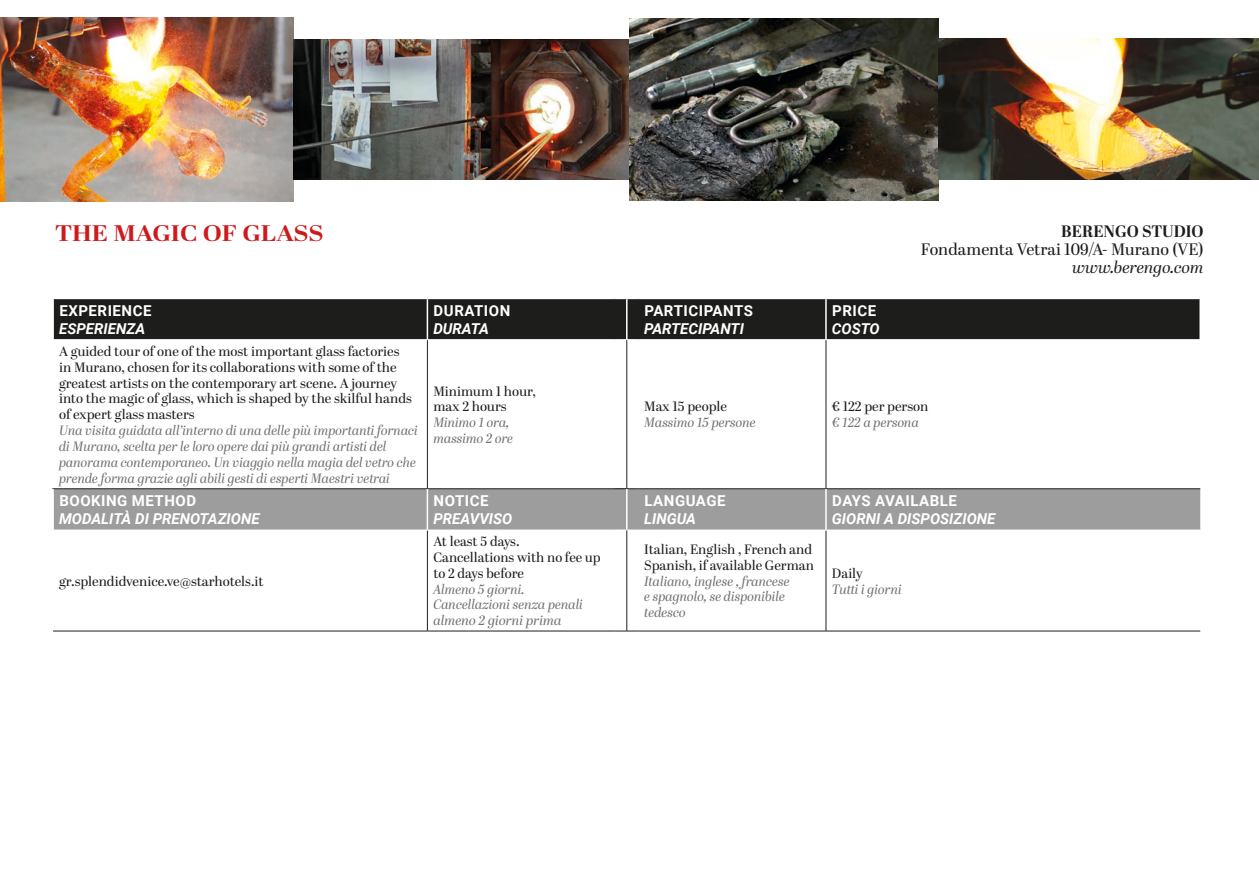
<style>
.page{position:relative;width:1259px;height:893px;background:#fff}
.page>*{position:absolute;margin:0;border:0;box-sizing:border-box;transform-origin:0 0}
.t1{font:700 22.5px "Abril Display";letter-spacing:-.005em;color:#ce1a1c;scale:1.16 1}
.t2{font:16.5px "Abril Display";color:#1d1d1b}
.t3{font:italic 16.5px "Abril Display";color:#1d1d1b}
.t4{font:700 16.5px "Abril Display";color:#1d1d1b}
.t5{font:italic 700 15px "Roboto";color:#fff}
.t6{font:700 15px "Roboto";letter-spacing:.035em;color:#fff}
.t7{font:13.5px/15.9px "Abril Display";color:#1d1d1b}
.t8{font:italic 13.5px/15.9px "Abril Display";color:#70706f}
</style>
<div class="page">
<img style="left:0;top:17px;width:293px;height:185px">
<img style="left:293px;top:39px;width:336px;height:140px">
<div style="left:54px;top:299px;width:1145px;height:40px;background:#1d1d1b"></div>
<div style="left:54px;top:489px;width:1146px;height:41px;background:#9d9d9d"></div>
<div style="left:615px;top:489px;width:12px;height:41px;background:#9d9d9d"></div>
<hr style="left:825px;top:340px;width:1px;height:148px;background:#1d1d1b">
<hr style="left:825px;top:530px;width:1px;height:101px;background:#1d1d1b">
<hr style="left:52px;top:488px;width:375px;height:1px;background:#1d1d1b">
<hr style="left:427px;top:488px;width:188px;height:1px;background:#1d1d1b">
<hr style="left:638px;top:488px;width:188px;height:1px;background:#1d1d1b">
<hr style="left:826px;top:488px;width:374px;height:1px;background:#1d1d1b">
<hr style="left:53px;top:631px;width:374px;height:1px;background:#1d1d1b">
<hr style="left:427px;top:631px;width:188px;height:1px;background:#1d1d1b">
<hr style="left:638px;top:631px;width:188px;height:1px;background:#1d1d1b">
<hr style="left:826px;top:631px;width:374px;height:1px;background:#1d1d1b">
<hr style="left:427px;top:340px;width:1px;height:148px;background:#1d1d1b">
<hr style="left:427px;top:530px;width:1px;height:101px;background:#1d1d1b">
<hr style="left:427px;top:489px;width:1px;height:41px;background:#fff">
<hr style="left:825px;top:489px;width:1px;height:41px;background:#fff">
<hr style="left:427px;top:530px;width:188px;height:1px;background:#fff">
<hr style="left:638px;top:530px;width:188px;height:1px;background:#fff">
<hr style="left:427px;top:299px;width:1px;height:40px;background:#fff">
<hr style="left:825px;top:299px;width:1px;height:40px;background:#fff">
<svg style="left:615px;top:339px;width:23px;height:1px"></svg>
<hr style="left:626px;top:340px;width:1px;height:148px;background:#1d1d1b">
<svg style="left:615px;top:488px;width:23px;height:1px"></svg>
<hr style="left:626px;top:530px;width:1px;height:101px;background:#1d1d1b">
<svg style="left:615px;top:631px;width:23px;height:1px"></svg>
<hr style="left:626px;top:489px;width:1px;height:41px;background:#fff">
<hr style="left:626px;top:299px;width:1px;height:40px;background:#fff">
<img style="left:629px;top:18px;width:309px;height:182px">
<img style="left:938px;top:39px;width:321px;height:141px">
<h1 class="t1" style="left:55px;top:218px;width:233px">THE MAGIC OF GLASS</h1>
<p class="t4" style="left:1061px;top:219px;width:144px">BERENGO STUDIO</p>
<p class="t2" style="left:921px;top:238px;width:284px">Fondamenta Vetrai 109/A- Murano (VE)</p>
<p class="t3" style="left:1072px;top:255px;width:133px">www.berengo.com</p>
<p class="t6" style="left:59px;top:300px;width:94px">EXPERIENCE</p>
<p class="t5" style="left:59px;top:318px;width:88px">ESPERIENZA</p>
<p class="t7" style="left:59px;top:344px;width:354px">A guided tour of one of the most important glass factories in Murano, chosen for its collaborations with some of the greatest artists on the contemporary art scene. A journey into the magic of glass, which is shaped by the skilful hands of expert glass masters</p>
<p class="t8" style="left:59px;top:423px;width:360px">Una visita guidata all’interno di una delle più importanti fornaci di Murano, scelta per le loro opere dai più grandi artisti del panorama contemporaneo. Un viaggio nella magia del vetro che prende forma grazie agli abili gesti di esperti Maestri vetrai</p>
<p class="t6" style="left:59px;top:490px;width:138px">BOOKING METHOD</p>
<p class="t5" style="left:59px;top:508px;width:202px">MODALITÀ DI PRENOTAZIONE</p>
<p class="t7" style="left:59px;top:574px;width:206px">gr.splendidvenice.ve@starhotels.it</p>
<p class="t6" style="left:434px;top:300px;width:78px">DURATION</p>
<p class="t5" style="left:433px;top:318px;width:57px">DURATA</p>
<p class="t7" style="left:433px;top:384px;width:104px">Minimum 1 hour, max 2 hours</p>
<p class="t8" style="left:433px;top:415px;width:81px">Minimo 1 ora, massimo 2 ore</p>
<p class="t6" style="left:434px;top:490px;width:56px">NOTICE</p>
<p class="t5" style="left:433px;top:508px;width:81px">PREAVVISO</p>
<p class="t7" style="left:433px;top:534px;width:169px">At least 5 days.<br>Cancellations with no fee up to 2 days before</p>
<p class="t8" style="left:433px;top:582px;width:151px">Almeno 5 giorni.<br>Cancellazioni senza penali almeno 2 giorni prima</p>
<p class="t6" style="left:644px;top:300px;width:110px">PARTICIPANTS</p>
<p class="t5" style="left:644px;top:318px;width:101px">PARTECIPANTI</p>
<p class="t6" style="left:832px;top:300px;width:45px">PRICE</p>
<p class="t5" style="left:832px;top:318px;width:49px">COSTO</p>
<p class="t7" style="left:644px;top:399px;width:84px">Max 15 people</p>
<p class="t8" style="left:644px;top:415px;width:113px">Massimo 15 persone</p>
<p class="t7" style="left:832px;top:399px;width:98px">€ 122 per person</p>
<p class="t8" style="left:832px;top:415px;width:88px">€ 122 a persona</p>
<p class="t6" style="left:644px;top:490px;width:83px">LANGUAGE</p>
<p class="t5" style="left:644px;top:508px;width:53px">LINGUA</p>
<p class="t7" style="left:644px;top:542px;width:171px">Italian, English , French and<br>Spanish, if available German</p>
<p class="t8" style="left:644px;top:574px;width:147px">Italiano, inglese , francese e spagnolo, se disponibile tedesco</p>
<p class="t6" style="left:832px;top:490px;width:126px">DAYS AVAILABLE</p>
<p class="t5" style="left:832px;top:508px;width:165px">GIORNI A DISPOSIZIONE</p>
<p class="t7" style="left:832px;top:566px;width:32px">Daily</p>
<p class="t8" style="left:832px;top:582px;width:71px">Tutti i giorni</p>
</div>
